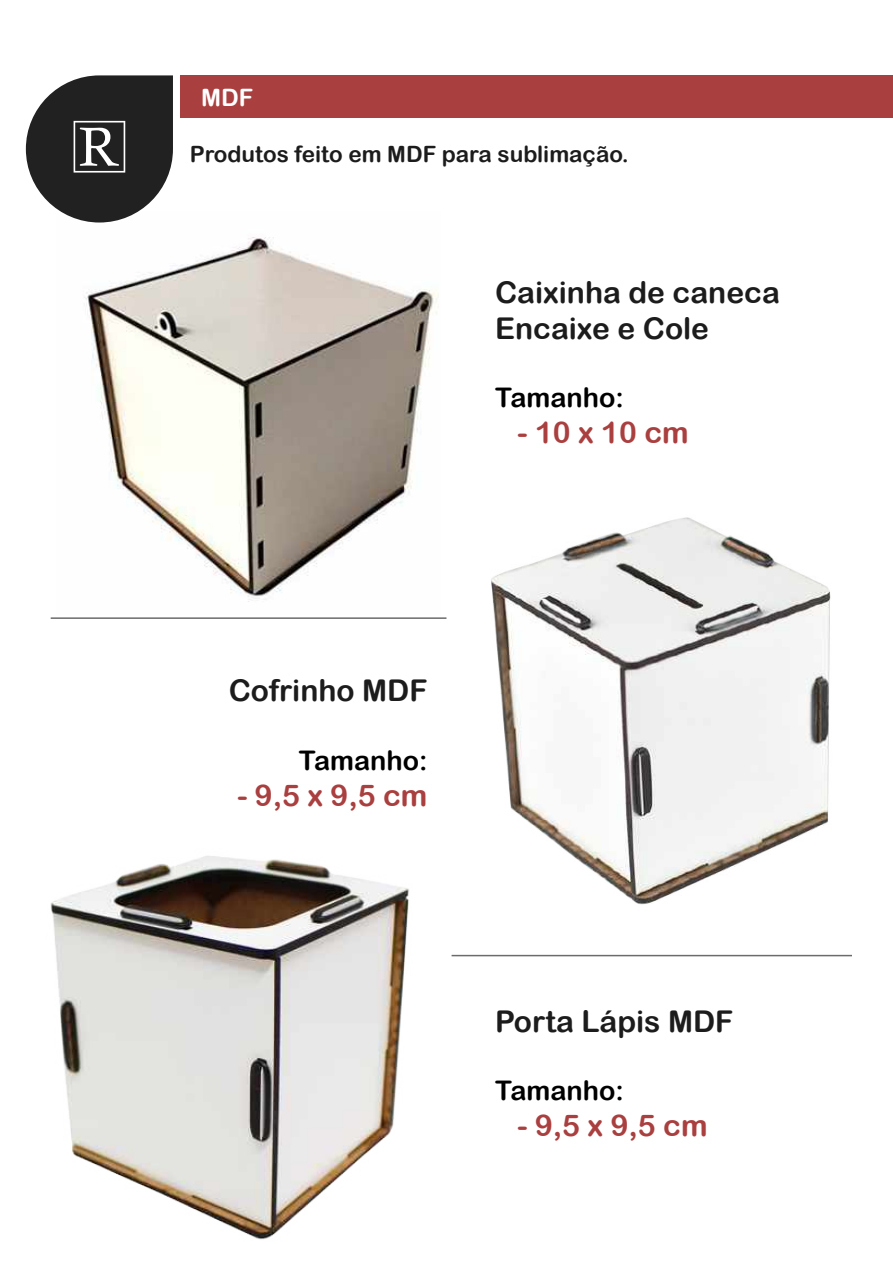
<style>
.page{position:relative;width:893px;height:1263px;background:#fff}
.page>*{position:absolute;margin:0;border:0;box-sizing:border-box;transform-origin:0 0}
.t1{font:30px/36px "Arial Rounded MT Bold";color:#1c1c1c}
.t2{font:30px "Arial Rounded MT Bold";color:#aa3f3f}
.t3{font:27px "Arial Rounded MT Bold";color:#000}
.t4{font:24px "Arial Rounded MT Bold";color:#fff}
.t5{font:22.5px "Arial Rounded MT Bold";color:#1c1c1c}
</style>
<div class="page">
<hr style="left:51px;top:617px;width:395px;height:2px;background:#6b6b6b">
<hr style="left:452px;top:955px;width:400px;height:1px;background:#6b6b6b">
<img style="left:491px;top:517px;width:340px;height:388px">
<img style="left:50px;top:856px;width:359px;height:384px">
<img style="left:84px;top:222px;width:355px;height:380px">
<div style="left:180px;top:75px;width:713px;height:43px;background:#aa3f3f"></div>
<svg style="left:26px;top:75px;width:147px;height:147px"></svg>
<p class="t4" style="left:201px;top:84px;width:54px">MDF</p>
<p class="t5" style="left:190px;top:141px;width:440px">Produtos feito em MDF para sublimação.</p>
<p class="t1" style="left:495px;top:274px;width:286px">Caixinha de caneca<br>Encaixe e Cole</p>
<p class="t3" style="left:495px;top:381px;width:130px">Tamanho:</p>
<p class="t2" style="left:518px;top:415px;width:173px">- 10 x 10 cm</p>
<p class="t1" style="left:229px;top:672px;width:200px">Cofrinho MDF</p>
<p class="t3" style="left:299px;top:744px;width:130px">Tamanho:</p>
<p class="t2" style="left:237px;top:777px;width:192px">- 9,5 x 9,5 cm</p>
<p class="t1" style="left:495px;top:1003px;width:240px">Porta Lápis MDF</p>
<p class="t3" style="left:495px;top:1075px;width:130px">Tamanho:</p>
<p class="t2" style="left:518px;top:1108px;width:192px">- 9,5 x 9,5 cm</p>
</div>
